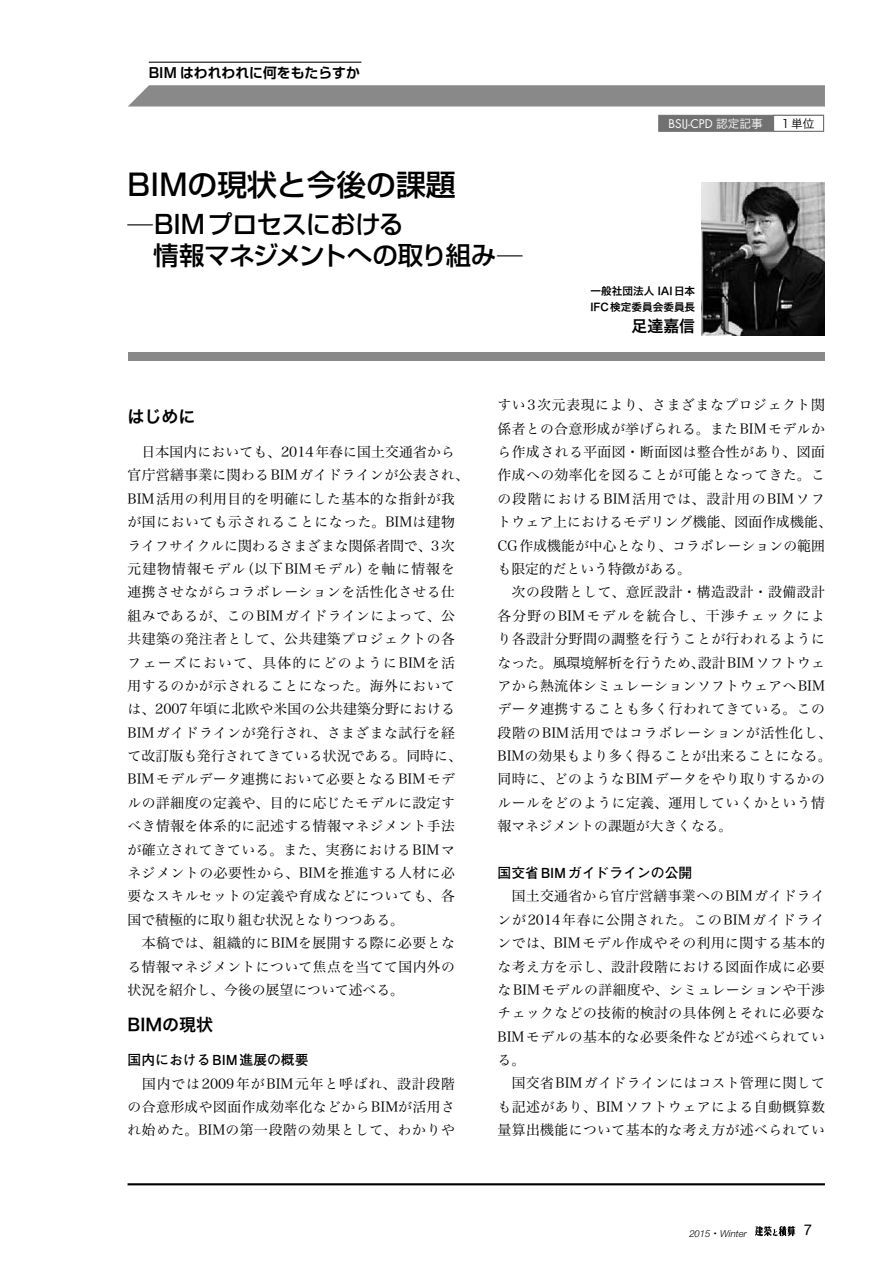
<style>
.page{position:relative;width:893px;height:1263px;background:#fff}
.page>*{position:absolute;margin:0;border:0;box-sizing:border-box;transform-origin:0 0}
.t1{font:500 29.7px "Shin Go Pro";color:#000}
.t2{font:500 25.5px/30.8px "Shin Go Pro";letter-spacing:-.025em;color:#000}
.t3{font:16.95px "Hira Kaku Pro W6";color:#000}
.t4{font:15.9px "Hira Kaku Pro W6";color:#000}
.t5{font:14.85px "Helvetica Neue";color:#000}
.t6{font:13.8px/23.4px "Hira Min Pro W3";letter-spacing:.03em;color:#000}
.t7{font:700 13.8px "Futo Go B101 Pro";color:#000}
.t8{font:700 13.8px "Shin Go Pro De";color:#000}
.t9{font:11.7px "Futura";color:#fff}
.t10{font:11.7px "Hira Kaku Pro W3";color:#000}
.t11{font:10.65px/15.9px "Hira Kaku Pro W6";color:#000}
.t12{font:italic 300 9.6px "Helvetica Neue";color:#000}
.s1{font-family:"Hira Min Pro W3";font-weight:400}
.s2{font-family:"Hira Kaku Pro W3"}
.s3{font-family:"Koz Min Pro";font-weight:400;font-style:normal}
</style>
<div class="page">
<img style="left:755px;top:1226px;width:40px;height:10px">
<div style="left:128px;top:353px;width:697px;height:8px;background:#898989"></div>
<img style="left:702px;top:183px;width:123px;height:152px">
<svg style="left:128px;top:85px;width:697px;height:22px"></svg>
<hr style="left:149px;top:62px;width:212px;height:1px;background:#000">
<div style="left:658px;top:115px;width:166px;height:17px;background:#727171;border:1px solid #727171"></div>
<div style="left:773px;top:115px;width:51px;height:17px;background:#fff;border:1px solid #727171"></div>
<hr style="left:128px;top:1183px;width:697px;height:2px;background:#000">
<p class="t8" style="left:149px;top:61px;width:212px">BIM はわれわれに何をもたらすか</p>
<h1 class="t1" style="left:128px;top:161px;width:329px">BIMの現状と今後の課題</h1>
<h2 class="t2" style="left:128px;top:206px;width:397px"><span class="s1">—</span>BIMプロセスにおける<br>　情報マネジメントへの取り組み<span class="s1">—</span></h2>
<p class="t9" style="left:668px;top:115px;width:96px">BSIJ-CPD <span class="s2">認定記事</span></p>
<p class="t10" style="left:782px;top:113px;width:34px">1単位</p>
<p class="t11" style="left:590px;top:283px;width:117px">一般社団法人 IAI日本<br>IFC検定委員会委員長　</p>
<p class="t4" style="left:631px;top:311px;width:65px">足達嘉信</p>
<p class="t3" style="left:128px;top:401px;width:70px">はじめに</p>
<p class="t6" style="left:128px;top:439px;width:343px">　日本国内においても、2014年春に国土交通省から官庁営繕事業に関わるBIMガイドラインが公表され、<br>BIM活用の利用目的を明確にした基本的な指針が我が国においても示されることになった。BIMは建物ライフサイクルに関わるさまざまな関係者間で、3次元建物情報モデル（以下BIMモデル）を軸に情報を連携させながらコラボレーションを活性化させる仕組みであるが、このBIMガイドラインによって、公共建築の発注者として、公共建築プロジェクトの各フェーズにおいて、具体的にどのようにBIMを活用するのかが示されることになった。海外においては、2007年頃に北欧や米国の公共建築分野における<br>BIMガイドラインが発行され、さまざまな試行を経て改訂版も発行されてきている状況である。同時に、<br>BIMモデルデータ連携において必要となるBIMモデルの詳細度の定義や、目的に応じたモデルに設定すべき情報を体系的に記述する情報マネジメント手法が確立されてきている。また、実務におけるBIMマネジメントの必要性から、BIMを推進する人材に必要なスキルセットの定義や育成などについても、各国で積極的に取り組む状況となりつつある。<br>　本稿では、組織的にBIMを展開する際に必要となる情報マネジメントについて焦点を当てて国内外の状況を紹介し、今後の展望について述べる。</p>
<p class="t3" style="left:128px;top:1009px;width:87px">BIMの現状</p>
<p class="t7" style="left:128px;top:1049px;width:183px">国内におけるBIM進展の概要</p>
<p class="t6" style="left:128px;top:1070px;width:329px;text-align:justify">　国内では2009年がBIM元年と呼ばれ、設計段階の合意形成や図面作成効率化などからBIMが活用され始めた。BIMの第一段階の効果として、わかりや</p>
<p class="t6" style="left:497px;top:392px;width:336px">すい3次元表現により、さまざまなプロジェクト関係者との合意形成が挙げられる。またBIMモデルから作成される平面図・断面図は整合性があり、図面作成への効率化を図ることが可能となってきた。この段階におけるBIM活用では、設計用のBIMソフトウェア上におけるモデリング機能、図面作成機能、<br>CG作成機能が中心となり、コラボレーションの範囲も限定的だという特徴がある。<br>　次の段階として、意匠設計・構造設計・設備設計各分野のBIMモデルを統合し、干渉チェックにより各設計分野間の調整を行うことが行われるようになった。風環境解析を行うため、設計BIMソフトウェアから熱流体シミュレーションソフトウェアへBIMデータ連携することも多く行われてきている。この段階のBIM活用ではコラボレーションが活性化し、<br>BIMの効果もより多く得ることが出来ることになる。同時に、どのようなBIMデータをやり取りするかのルールをどのように定義、運用していくかという情報マネジメントの課題が大きくなる。</p>
<p class="t7" style="left:497px;top:862px;width:196px">国交省BIMガイドラインの公開</p>
<p class="t6" style="left:497px;top:883px;width:329px">　国土交通省から官庁営繕事業へのBIMガイドラインが2014年春に公開された。このBIMガイドラインでは、BIMモデル作成やその利用に関する基本的な考え方を示し、設計段階における図面作成に必要なBIMモデルの詳細度や、シミュレーションや干渉チェックなどの技術的検討の具体例とそれに必要な<br>BIMモデルの基本的な必要条件などが述べられている。<br>　国交省BIMガイドラインにはコスト管理に関しても記述があり、BIMソフトウェアによる自動概算数量算出機能について基本的な考え方が述べられてい</p>
<p class="t12" style="left:689px;top:1227px;width:59px">2015<span class="s3">・</span>Winter</p>
<p class="t5" style="left:804px;top:1221px;width:10px">7</p>
</div>
